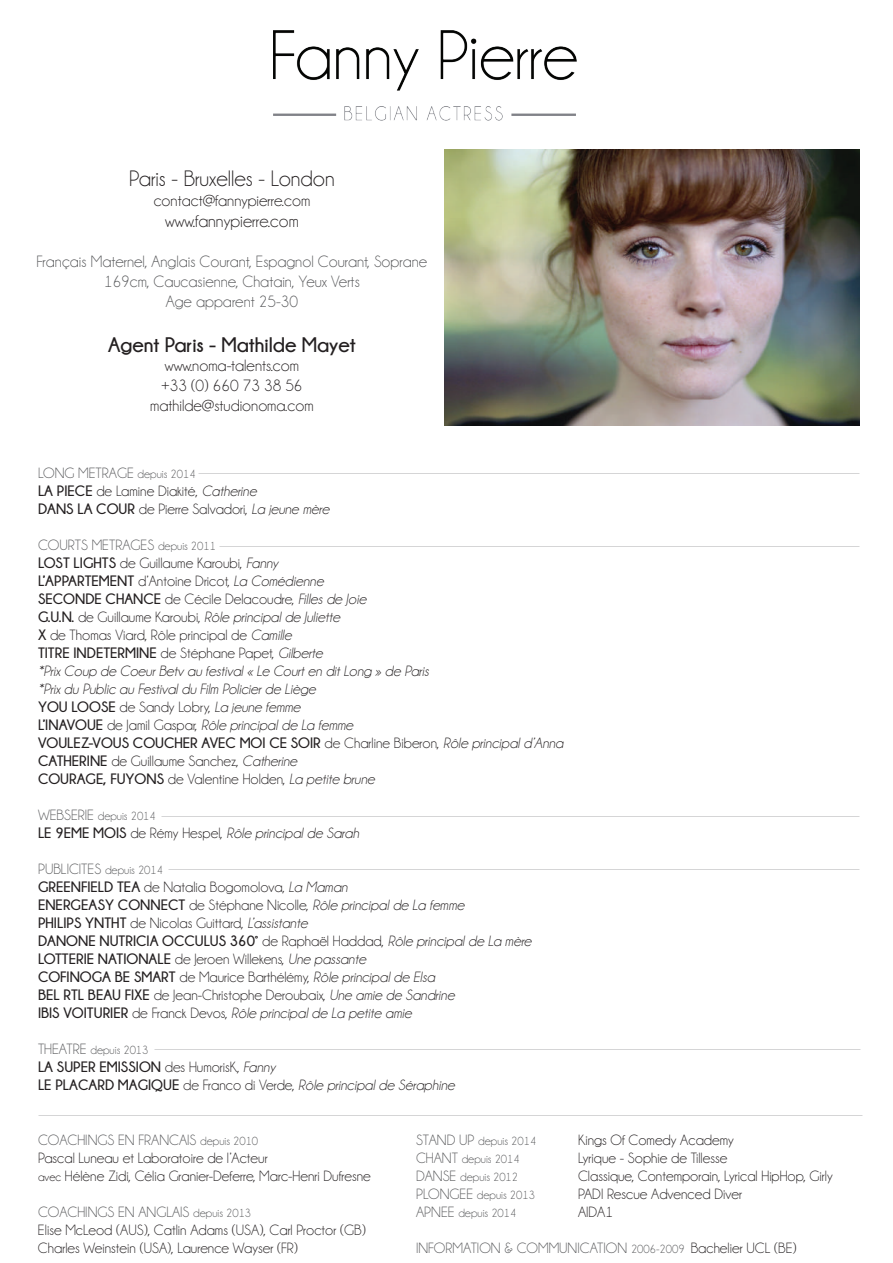
<style>
.page{position:relative;width:893px;height:1263px;background:#fff}
.page>*{position:absolute;margin:0;border:0;box-sizing:border-box;transform-origin:0 0}
.t1{font:22.5px "Champagne&Limousines";color:#231f20}
.t2{font:700 21px "Champagne&Limousines";color:#231f20}
.t3{font:18px "Champagne&Limousines";color:#231f20}
.t4{font:16.5px/19.8px "Champagne&Limousines";color:#57585a;text-align:center}
.t5{font:16.5px/19.8px "Champagne&Limousines";color:#231f20;text-align:center}
.t6{font:15px/18px "Champagne&Limousines";color:#231f20}
.t7{font:italic 15px/18px "Champagne&Limousines";color:#231f20}
.t8{font:15px "Champagne&Limousines";color:#57585a}
.t9{font:700 15px/18px "Champagne&Limousines";color:#231f20}
.t10{font:12px "Champagne&Limousines";color:#57585a}
.s1{color:#57585a}
.s2{font-size:12px;color:#57585a}
.s3{font-weight:700}
.s4{font-style:italic}
.s5{font-style:normal;color:#57585a}
.s6{font-style:normal;font-size:12px;color:#57585a}
.s7{font-weight:700;font-style:normal}
.s8{font-style:normal}
.s9{font-size:15px}
.s10{font-weight:400}
.s11{font-weight:400;font-style:italic}
.s12{font-size:12px}
.s13{color:#231f20}
</style>
<div class="page">
<img style="left:444px;top:149px;width:415px;height:277px">
<img style="left:273px;top:30px;width:303px;height:60px">
<img style="left:273px;top:114px;width:303px;height:1px">
<img style="left:344px;top:107px;width:159px;height:13px">
<h1 class="t1" style="left:129px;top:167px;width:207px">Paris - Bruxelles - London</h1>
<p class="t5" style="left:154px;top:190px;width:158px">contact@fannypierre.com</p>
<p class="t3" style="left:165px;top:212px;width:135px">www.fannypierre.com</p>
<p class="t4" style="left:37px;top:252px;width:392px">Français Maternel, Anglais Courant, Espagnol Courant, Soprane<br>169cm, Caucasienne, Chatain, Yeux Verts<br>Age apparent 25-30</p>
<h2 class="t2" style="left:108px;top:333px;width:249px">Agent Paris - Mathilde Mayet</h2>
<p class="t5" style="left:150px;top:356px;width:165px">www.noma-talents.com +33 (0) 660 73 38 56 mathilde@studionoma.com</p>
<p class="t6" style="left:38px;top:465px;width:293px"><span class="s1">LONG METRAGE</span> <span class="s2">depuis 2014<br></span><span class="s3">LA PIECE</span> de Lamine Diakité, <span class="s4">Catherine<br></span><span class="s3">DANS LA COUR</span> de Pierre Salvadori, <span class="s4">La jeune mère</span></p>
<p class="t7" style="left:38px;top:537px;width:527px"><span class="s5">COURTS METRAGES</span> <span class="s6">depuis 2011<br></span><span class="s7">LOST LIGHTS</span> <span class="s8">de Guillaume Karoubi,</span> Fanny<br><span class="s7">L’APPARTEMENT</span> <span class="s8">d’Antoine Dricot,</span> La Comédienne<br><span class="s7">SECONDE CHANCE</span> <span class="s8">de Cécile Delacoudre,</span> Filles de Joie<br><span class="s7">G.U.N.</span> <span class="s8">de Guillaume Karoubi,</span> Rôle principal de Juliette<br><span class="s7">X</span> <span class="s8">de Thomas Viard, Rôle principal de</span> Camille<br><span class="s7">TITRE INDETERMINE</span> <span class="s8">de Stéphane Papet,</span> Gilberte<br>*Prix Coup de Coeur Betv au festival « Le Court en dit Long » de Paris<br>*Prix du Public au Festival du Film Policier de Liège<br><span class="s7">YOU LOOSE</span> <span class="s8">de Sandy Lobry,</span> La jeune femme<br><span class="s7">L’INAVOUE</span> <span class="s8">de Jamil Gaspar,</span> Rôle principal de La femme<br><span class="s7">VOULEZ-VOUS COUCHER AVEC MOI CE SOIR</span> <span class="s8">de Charline Biberon,</span> Rôle principal d’Anna <span class="s7">CATHERINE</span> <span class="s8">de Guillaume Sanchez,</span> Catherine<br><span class="s7">COURAGE, FUYONS</span> <span class="s8">de Valentine Holden,</span> La petite brune</p>
<p class="t10" style="left:38px;top:810px;width:119px"><span class="s9">WEBSERIE</span> depuis 2014</p>
<p class="t7" style="left:38px;top:825px;width:323px"><span class="s7">LE 9EME MOIS</span> <span class="s8">de Rémy Hespel,</span> Rôle principal de Sarah</p>
<p class="t6" style="left:38px;top:861px;width:495px"><span class="s1">PUBLICITES</span> <span class="s2">depuis 2014<br></span><span class="s3">GREENFIELD TEA</span> de Natalia Bogomolova, <span class="s4">La Maman<br></span><span class="s3">ENERGEASY CONNECT</span> de Stéphane Nicolle, <span class="s4">Rôle principal de La femme<br></span><span class="s3">PHILIPS YNTHT</span> de Nicolas Guittard, <span class="s4">L’assistante<br></span><span class="s3">DANONE NUTRICIA OCCULUS 360°</span> de Raphaël Haddad, <span class="s4">Rôle principal de La mère </span><span class="s3">LOTTERIE NATIONALE</span> de Jeroen Willekens, <span class="s4">Une passante<br></span><span class="s3">COFINOGA BE SMART</span> de Maurice Barthélémy, <span class="s4">Rôle principal de Elsa<br></span><span class="s3">BEL RTL BEAU FIXE</span> de Jean-Christophe Deroubaix, <span class="s4">Une amie de Sandrine<br></span><span class="s3">IBIS VOITURIER</span> de Franck Devos, <span class="s4">Rôle principal de La petite amie</span></p>
<p class="t10" style="left:38px;top:1044px;width:112px"><span class="s9">THEATRE</span> depuis 2013</p>
<p class="t9" style="left:38px;top:1058px;width:418px">LA SUPER EMISSION <span class="s10">des HumorisK,</span> <span class="s11">Fanny<br></span>LE PLACARD MAGIQUE <span class="s10">de Franco di Verde,</span> <span class="s11">Rôle principal de Séraphine</span></p>
<p class="t8" style="left:38px;top:1132px;width:222px">COACHINGS EN FRANCAIS <span class="s12">depuis 2010</span></p>
<p class="t10" style="left:416px;top:1134px;width:122px"><span class="s9">STAND UP</span> depuis 2014</p>
<p class="t6" style="left:578px;top:1131px;width:157px">Kings Of Comedy Academy</p>
<p class="t6" style="left:38px;top:1149px;width:231px">Pascal Luneau et Laboratoire de l’Acteur</p>
<p class="t10" style="left:416px;top:1152px;width:105px"><span class="s9">CHANT</span> depuis 2014</p>
<p class="t6" style="left:578px;top:1149px;width:151px">Lyrique - Sophie de Tillesse</p>
<p class="t6" style="left:38px;top:1167px;width:334px"><span class="s12">avec</span> Hélène Zidi, Célia Granier-Deferre, Marc-Henri Dufresne</p>
<p class="t10" style="left:416px;top:1170px;width:104px"><span class="s9">DANSE</span> depuis 2012</p>
<p class="t6" style="left:578px;top:1167px;width:256px">Classique, Contemporain, Lyrical HipHop, Girly</p>
<p class="t10" style="left:416px;top:1188px;width:120px"><span class="s9">PLONGEE</span> depuis 2013</p>
<p class="t6" style="left:578px;top:1185px;width:165px">PADI Rescue Advenced Diver</p>
<p class="t8" style="left:38px;top:1204px;width:215px">COACHINGS EN ANGLAIS <span class="s12">depuis 2013</span></p>
<p class="t10" style="left:416px;top:1206px;width:102px"><span class="s9">APNEE</span> depuis 2014</p>
<p class="t6" style="left:578px;top:1203px;width:37px">AIDA1</p>
<p class="t6" style="left:38px;top:1221px;width:329px">Elise McLeod (AUS), Catlin Adams (USA), Carl Proctor (GB)<br>Charles Weinstein (USA), Laurence Wayser (FR)</p>
<p class="t8" style="left:416px;top:1240px;width:382px">INFORMATION &amp; COMMUNICATION <span class="s12">2006-2009</span> <span class="s13">Bachelier UCL (BE)</span></p>
</div>
